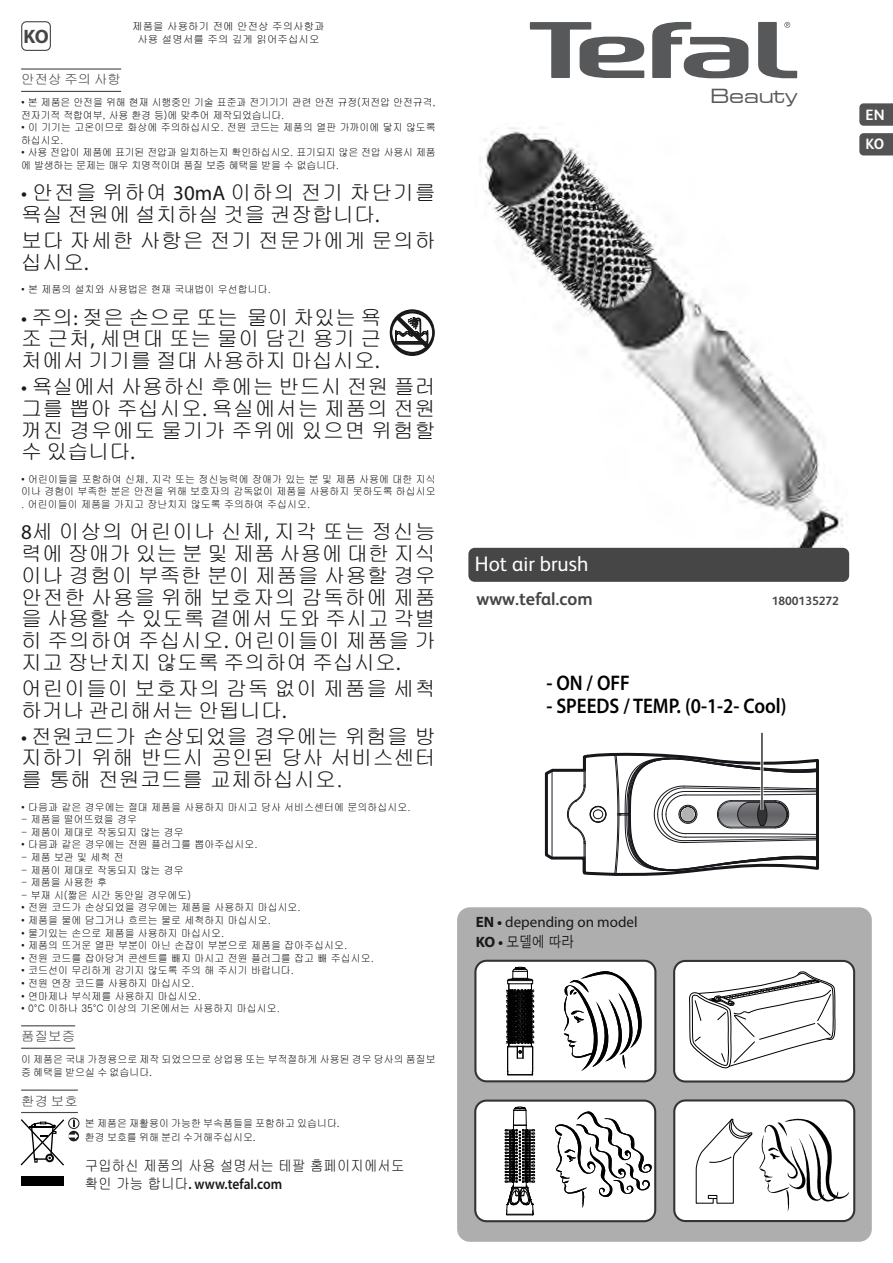
<style>
.page{position:relative;width:893px;height:1263px;background:#fff}
.page>*{position:absolute;margin:0;border:0;box-sizing:border-box;transform-origin:0 0}
.t1{font:600 21.15px "Myriad Pro";color:#000;scale:.9 1}
.t2{font:21px/21.8px "Gulim";letter-spacing:.01em;color:#191919;text-align:justify}
.t3{font:21px/21.8px "Gulim";letter-spacing:.03em;color:#191919}
.t4{font:21px "FS Albert";color:#fff}
.t5{font:700 19.5px "Myriad Pro";color:#474747}
.t6{font:18.3px "Thekla Extended";color:#57585a}
.t7{font:700 18px "FS Albert";color:#464646}
.t8{font:15px "Gulim";color:#191919;scale:.9 1}
.t9{font:600 15px "Myriad Pro";color:#191919;scale:.9 1}
.t10{font:15px "Myriad Pro";color:#191919}
.t11{font:15px "Apple Gothic";color:#191919;scale:.85 1}
.t12{font:700 15px/29.7px "FS Albert";color:#fff}
.t13{font:13.5px "Gulim";color:#474747}
.t14{font:700 12px "FS Albert";color:#464646}
.t15{font:10.5px/12.6px "Gulim";color:#191919;scale:.95 1}
.t16{font:10.5px/12.6px "Gulim";letter-spacing:-.02em;color:#191919;scale:.95 1}
.t17{font:10.5px/12.6px "Gulim";color:#191919;text-align:center}
.s1{font-family:"Myriad Pro"}
.s2{font-family:"Gulim";font-weight:400}
.s3{font-weight:700}
.s4{font-family:"Myriad Pro";font-weight:700}
</style>
<div class="page">
<hr style="left:21px;top:68px;width:100px;height:2px;background:#474747">
<hr style="left:21px;top:91px;width:100px;height:1px;background:#474747">
<hr style="left:21px;top:1025px;width:54px;height:1px;background:#474747">
<hr style="left:21px;top:1047px;width:54px;height:2px;background:#474747">
<hr style="left:21px;top:1089px;width:57px;height:1px;background:#474747">
<hr style="left:21px;top:1112px;width:57px;height:1px;background:#474747">
<svg style="left:21px;top:21px;width:30px;height:30px"></svg>
<div style="left:68px;top:1118px;width:11px;height:11px;border:1px solid #231f20;border-radius:50%"></div>
<svg style="left:21px;top:1119px;width:57px;height:47px"></svg>
<div style="left:21px;top:1176px;width:43px;height:9px;background:#000"></div>
<div style="left:390px;top:309px;width:44px;height:45px;border:2px solid #191919;border-radius:50%"></div>
<svg style="left:395px;top:315px;width:34px;height:34px"></svg>
<div style="left:390px;top:311px;width:44px;height:45px;border:2px solid #191919;border-radius:50%"></div>
<div style="left:457px;top:907px;width:415px;height:334px;background:#aeaeae;border-radius:13px"></div>
<img style="left:474px;top:127px;width:374px;height:423px">
<div style="left:468px;top:548px;width:381px;height:34px;background:#464646;border-radius:6px"></div>
<svg style="left:758px;top:22px;width:39px;height:56px"></svg>
<svg style="left:530px;top:22px;width:115px;height:56px"></svg>
<svg style="left:652px;top:22px;width:96px;height:56px"></svg>
<svg style="left:859px;top:103px;width:34px;height:23px"></svg>
<svg style="left:859px;top:133px;width:34px;height:22px"></svg>
<div style="left:475px;top:1100px;width:180px;height:121px;background:#fff;border-radius:11px"></div>
<div style="left:474px;top:1099px;width:182px;height:123px;border:2px solid #333;border-radius:11px"></div>
<svg style="left:555px;top:1111px;width:97px;height:96px"></svg>
<svg style="left:504px;top:1106px;width:31px;height:109px"></svg>
<div style="left:475px;top:961px;width:180px;height:120px;background:#fff;border-radius:11px"></div>
<div style="left:474px;top:959px;width:182px;height:123px;border:2px solid #333;border-radius:11px"></div>
<svg style="left:506px;top:967px;width:28px;height:108px"></svg>
<svg style="left:563px;top:971px;width:79px;height:100px"></svg>
<div style="left:674px;top:961px;width:180px;height:120px;background:#fff;border-radius:11px"></div>
<div style="left:673px;top:960px;width:182px;height:122px;border:2px solid #333;border-radius:11px"></div>
<div style="left:674px;top:1100px;width:180px;height:121px;background:#fff;border-radius:11px"></div>
<div style="left:673px;top:1099px;width:182px;height:123px;border:2px solid #333;border-radius:11px"></div>
<svg style="left:695px;top:1118px;width:58px;height:86px"></svg>
<svg style="left:759px;top:1118px;width:90px;height:93px"></svg>
<svg style="left:689px;top:971px;width:147px;height:98px"></svg>
<svg style="left:544px;top:752px;width:275px;height:124px"></svg>
<hr style="left:760px;top:733px;width:3px;height:76px;background:#fff">
<hr style="left:761px;top:733px;width:1px;height:76px;background:#333">
<h3 class="t5" style="left:23px;top:29px;width:27px">KO</h3>
<p class="t17" style="left:132px;top:20px;width:194px">제품을 사용하기 전에 안전상 주의사항과 사용 설명서를 주의 깊게 읽어주십시오</p>
<p class="t13" style="left:21px;top:73px;width:101px">안전상 주의 사항</p>
<p class="t15" style="left:21px;top:96px;width:438px">• 본 제품은 안전을 위해 현재 시행중인 기술 표준과 전기기기 관련 안전 규정(저전압 안전규격, 전자기적 적합여부, 사용 환경 등)에 맞추어 제작되었습니다.</p>
<p class="t15" style="left:21px;top:121px;width:438px">• 이 기기는 고온이므로 화상에 주의하십시오. 전원 코드는 제품의 열판 가까이에 닿지 않도록 하십시오.</p>
<p class="t16" style="left:21px;top:146px;width:438px">• 사용 전압이 제품에 표기된 전압과 일치하는지 확인하십시오. 표기되지 않은 전압 사용시 제품 에 발생하는 문제는 매우 치명적이며 품질 보증 혜택을 받을 수 없습니다.</p>
<h2 class="t2" style="left:21px;top:182px;width:416px"><span class="s1">•</span> 안전을 위하여 <span class="s1">30mA</span> 이하의 전기 차단기를 욕실 전원에 설치하실 것을 권장합니다<span class="s1">.</span></h2>
<h2 class="t3" style="left:21px;top:230px;width:416px">보다 자세한 사항은 전기 전문가에게 문의하 십시오<span class="s1">.</span></h2>
<p class="t15" style="left:21px;top:283px;width:264px">• 본 제품의 설치와 사용법은 현재 국내법이 우선합니다.</p>
<h2 class="t2" style="left:21px;top:306px;width:362px"><span class="s1">•</span> 주의<span class="s1">:</span> 젖은 손으로 또는 물이 차있는 욕 조 근처<span class="s1">,</span> 세면대 또는 물이 담긴 용기 근 처에서 기기를 절대 사용하지 마십시오<span class="s1">.</span></h2>
<h2 class="t2" style="left:21px;top:376px;width:416px"><span class="s1">•</span> 욕실에서 사용하신 후에는 반드시 전원 플러 그를 뽑아 주십시오<span class="s1">.</span> 욕실에서는 제품의 전원 꺼진 경우에도 물기가 주위에 있으면 위험할 수 있습니다<span class="s1">.</span></h2>
<p class="t15" style="left:21px;top:473px;width:438px;text-align:justify">• 어린이들을 포함하여 신체, 지각 또는 정신능력에 장애가 있는 분 및 제품 사용에 대한 지식 이나 경험이 부족한 분은 안전을 위해 보호자의 감독없이 제품을 사용하지 못하도록 하십시오 . 어린이들이 제품을 가지고 장난치지 않도록 주의하여 주십시오.</p>
<h2 class="t2" style="left:21px;top:521px;width:416px"><span class="s1">8</span>세 이상의 어린이나 신체<span class="s1">,</span> 지각 또는 정신능 력에 장애가 있는 분 및 제품 사용에 대한 지식 이나 경험이 부족한 분이 제품을 사용할 경우 안전한 사용을 위해 보호자의 감독하에 제품 을 사용할 수 있도록 곁에서 도와 주시고 각별 히 주의하여 주십시오<span class="s1">.</span> 어린이들이 제품을 가 지고 장난치지 않도록 주의하여 주십시오<span class="s1">.</span></h2>
<h2 class="t3" style="left:21px;top:677px;width:416px">어린이들이 보호자의 감독 없이 제품을 세척 하거나 관리해서는 안됩니다<span class="s1">.</span></h2>
<h2 class="t2" style="left:21px;top:725px;width:416px"><span class="s1">•</span> 전원코드가 손상되었을 경우에는 위험을 방 지하기 위해 반드시 공인된 당사 서비스센터 를 통해 전원코드를 교체하십시오.</h2>
<p class="t15" style="left:21px;top:800px;width:411px">• 다음과 같은 경우에는 절대 제품을 사용하지 마시고 당사 서비스센터에 문의하십시오.</p>
<p class="t15" style="left:21px;top:813px;width:124px">- 제품을 떨어뜨렸을 경우</p>
<p class="t15" style="left:21px;top:825px;width:173px">- 제품이 제대로 작동되지 않는 경우</p>
<p class="t15" style="left:21px;top:838px;width:250px">• 다음과 같은 경우에는 전원 플러그를 뽑아주십시오. -제품보관및세척전</p>
<p class="t15" style="left:21px;top:863px;width:173px">- 제품이 제대로 작동되지 않는 경우</p>
<p class="t15" style="left:21px;top:876px;width:92px">- 제품을 사용한 후</p>
<p class="t15" style="left:21px;top:888px;width:180px">- 부재 시(짦은 시간 동안일 경우에도)</p>
<p class="t15" style="left:21px;top:901px;width:296px">• 전원 코드가 손상되었을 경우에는 제품을 사용하지 마십시오.</p>
<p class="t15" style="left:21px;top:914px;width:264px">• 제품을 물에 담그거나 흐르는 물로 세척하지 마십시오.</p>
<p class="t15" style="left:21px;top:926px;width:215px">• 물기있는 손으로 제품을 사용하지 마십시오.</p>
<p class="t15" style="left:21px;top:939px;width:345px">• 제품의 뜨거운 열판 부분이 아닌 손잡이 부분으로 제품을 잡아주십시오.</p>
<p class="t15" style="left:21px;top:951px;width:373px">• 전원 코드를 잡아당겨 콘센트를 빼지 마시고 전원 플러그를 잡고 빼 주십시오.</p>
<p class="t15" style="left:21px;top:964px;width:289px">• 코드선이 무리하게 감기지 않도록 주의 해 주시기 바랍니다.</p>
<p class="t15" style="left:21px;top:977px;width:184px">• 전원 연장 코드를 사용하지 마십시오.</p>
<p class="t15" style="left:21px;top:989px;width:191px">• 연마제나 부식제를 사용하지 마십시오.</p>
<p class="t15" style="left:21px;top:1002px;width:274px">• 0°C 이하나 35°C 이상의 기온에서는 사용하지 마십시오.</p>
<p class="t13" style="left:21px;top:1029px;width:55px">품질보증</p>
<p class="t15" style="left:21px;top:1052px;width:438px;line-height:13.8px">이 제품은 국내 가정용으로 제작 되었으므로 상업용 또는 부적절하게 사용된 경우 당사의 품질보 증 혜택을 받으실 수 없습니다<span class="s1">.</span></p>
<p class="t13" style="left:21px;top:1094px;width:58px">환경 보호</p>
<p class="t15" style="left:85px;top:1116px;width:269px;line-height:13.8px">본 제품은 재활용이 가능한 부속품들을 포함하고 있습니다<span class="s1">. </span>환경 보호를 위해 분리 수거해주십시오<span class="s1">.</span></p>
<h3 class="t8" style="left:85px;top:1158px;width:356px">구입하신 제품의 사용 설명서는 테팔 홈페이지에서도</h3>
<h3 class="t9" style="left:85px;top:1178px;width:221px"><span class="s2">확인 가능 합니다</span>. www.tefal.com</h3>
<h3 class="t6" style="left:710px;top:86px;width:89px">Beauty</h3>
<h3 class="t12" style="left:865px;top:101px;width:20px">EN<br>KO</h3>
<h2 class="t4" style="left:475px;top:556px;width:115px">Hot air brush</h2>
<h3 class="t7" style="left:476px;top:592px;width:118px">www.tefal.com</h3>
<p class="t14" style="left:771px;top:596px;width:69px">1800135272</p>
<h1 class="t1" style="left:546px;top:675px;width:94px">- ON / OFF</h1>
<h1 class="t1" style="left:546px;top:698px;width:268px">- SPEEDS / TEMP. (0-1-2- Cool)</h1>
<h3 class="t10" style="left:476px;top:916px;width:163px"><span class="s3">EN •</span> depending on model</h3>
<h3 class="t11" style="left:476px;top:934px;width:117px"><span class="s4">KO •</span> 모델에 따라</h3>
</div>
